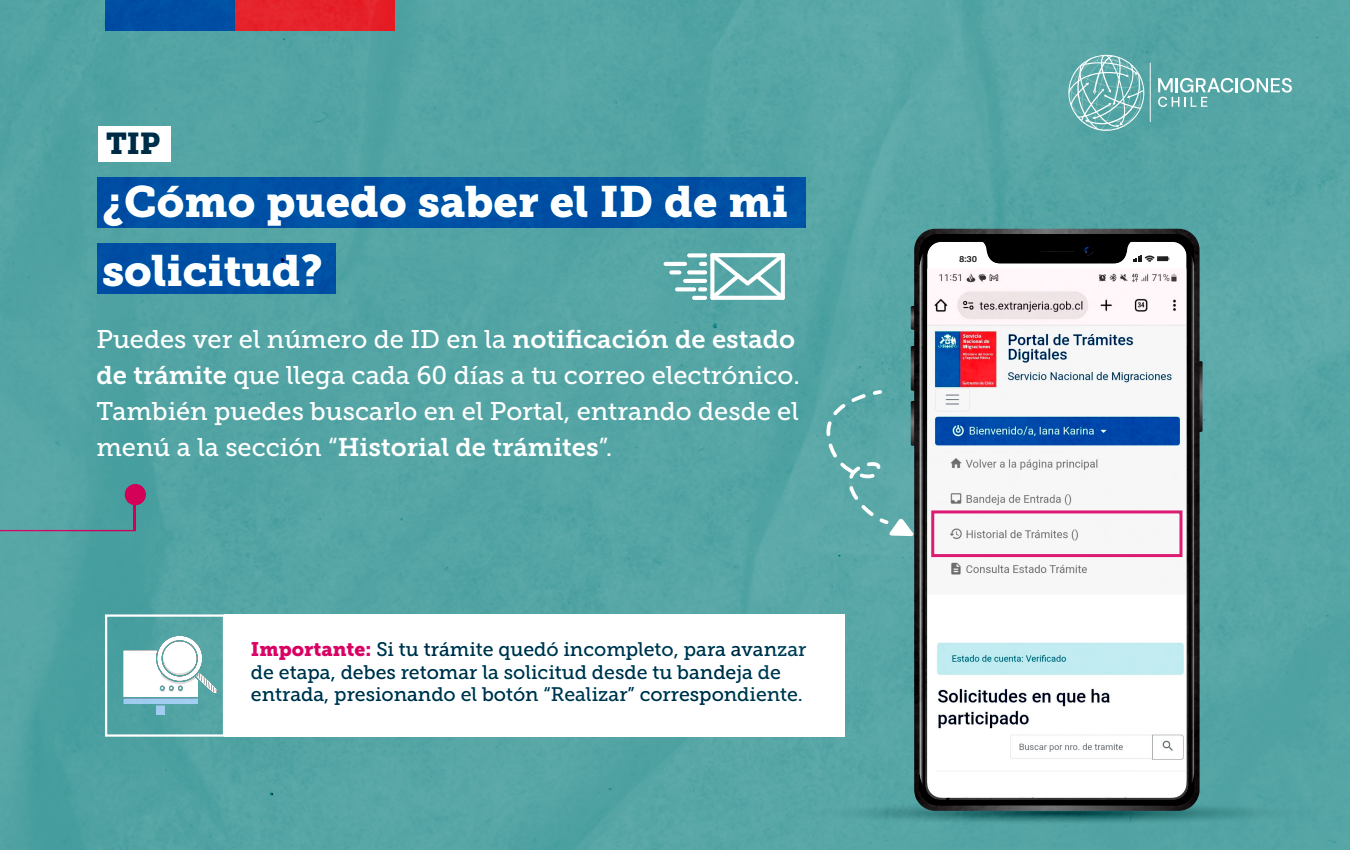
<style>
.page{position:relative;width:1350px;height:850px;background:#fff}
.page>*{position:absolute;margin:0;border:0;box-sizing:border-box;transform-origin:0 0}
.t1{font:43.65px/68.8px "Museo Slab 900";color:#fff}
.t2{font:30px "Museo Slab 900";color:#03445b}
.t3{font:25.5px/36px "Museo Slab 500";color:#fff}
.t4{font:25.5px "Museo Slab 700";color:#fff}
.t5{font:19.5px/22.5px "Museo Slab 500";color:#03445b}
.t6{font:700 8.55px "Aileron";color:#343434}
.s1{font-family:"Museo Slab 700"}
.s2{font-family:"Museo Slab 500"}
.s3{font-family:"Museo Slab 900";color:#dc1b73}
</style>
<div class="page">
<img style="left:0;top:0;width:1350px;height:849px">
<svg style="left:687px;top:253px;width:20px;height:4px"></svg>
<hr style="left:664px;top:262px;width:23px;height:4px;background:#fff;border-radius:2px">
<svg style="left:687px;top:270px;width:20px;height:4px"></svg>
<svg style="left:669px;top:270px;width:12px;height:4px"></svg>
<hr style="left:683px;top:279px;width:24px;height:4px;background:#fff;border-radius:2px">
<svg style="left:698px;top:253px;width:87px;height:47px"></svg>
<svg style="left:675px;top:287px;width:21px;height:4px"></svg>
<svg style="left:692px;top:296px;width:15px;height:4px"></svg>
<div style="left:931px;top:510px;width:251px;height:47px;border:3px solid #dc1b73"></div>
<h2 class="t2" style="left:106px;top:126px;width:56px">TIP</h2>
<h1 class="t1" style="left:102px;top:167px;width:688px">¿Cómo puedo saber el ID de mi solicitud?</h1>
<h3 class="t3" style="left:96px;top:321px;width:705px">Puedes ver el número de ID en la <span class="s1">notificación de estado de trámite</span> que llega cada 60 días a tu correo electrónico.<br>También puedes buscarlo en el Portal, entrando desde el</h3>
<h3 class="t4" style="left:96px;top:432px;width:518px"><span class="s2">menú a la sección “</span>Historial de trámites<span class="s2">”.</span></h3>
<p class="t5" style="left:251px;top:638px;width:557px"><span class="s3">Importante:</span> Si tu trámite quedó incompleto, para avanzar de etapa, debes retomar la solicitud desde tu bandeja de entrada, presionando el botón “Realizar” correspondiente.</p>
<p class="t6" style="left:959px;top:254px;width:20px">8:30</p>
</div>
